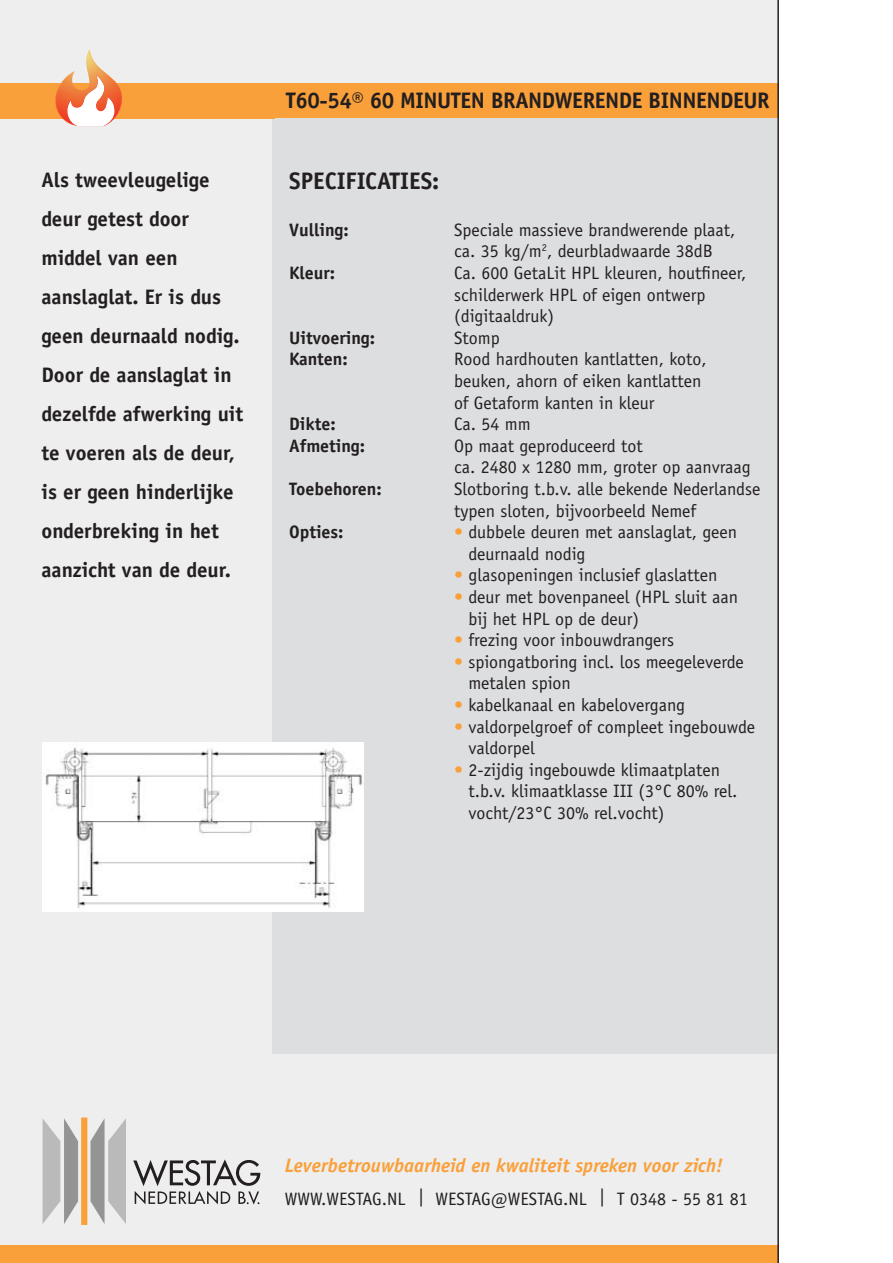
<style>
.page{position:relative;width:893px;height:1263px;background:#fff}
.page>*{position:absolute;margin:0;border:0;box-sizing:border-box;transform-origin:0 0}
.t1{font:700 24px "Officina Sans LT";color:#231f20}
.t2{font:700 22.5px "Officina Sans LT";letter-spacing:-.02em;color:#231f20}
.t3{font:700 21px/39px "Officina Sans LT";color:#231f20}
.t4{font:italic 700 19.5px "Officina Sans LT";color:#f9a03a}
.t5{font:18px/21.6px "Officina Sans LT";color:#231f20}
.t6{font:700 18px "Officina Sans LT";color:#231f20}
.s1{color:#f9a03a}
</style>
<div class="page">
<div style="left:0;top:0;width:777px;height:1263px;background:#eeeeef"></div>
<div style="left:0;top:1246px;width:778px;height:17px;background:#f9a03a"></div>
<svg style="left:133px;top:1159px;width:127px;height:45px"></svg>
<svg style="left:43px;top:1118px;width:35px;height:106px"></svg>
<svg style="left:91px;top:1118px;width:35px;height:106px"></svg>
<svg style="left:81px;top:1117px;width:6px;height:108px"></svg>
<div style="left:272px;top:101px;width:505px;height:952px;background:#dddee0"></div>
<div style="left:0;top:84px;width:778px;height:34px;background:#f9a03a"></div>
<svg style="left:55px;top:49px;width:71px;height:77px"></svg>
<img style="left:43px;top:743px;width:320px;height:169px">
<hr style="left:777px;top:0;width:2px;height:1263px;background:#231f20">
<p class="t3" style="left:41px;top:160px;width:203px">Als tweevleugelige deur getest door middel van een aanslaglat. Er is dus geen deurnaald nodig.<br>Door de aanslaglat in dezelfde afwerking uit te voeren als de deur, is er geen hinderlijke onderbreking in het aanzicht van de deur.</p>
<p class="t2" style="left:286px;top:86px;width:485px">T60-54® 60 minuten brandwerende binnendeur</p>
<h1 class="t1" style="left:289px;top:166px;width:152px">specificaties:</h1>
<p class="t6" style="left:289px;top:218px;width:61px">Vulling:</p>
<p class="t5" style="left:454px;top:219px;width:283px">Speciale massieve brandwerende plaat, ca. 35 kg/m<sup>2</sup>, deurbladwaarde 38dB</p>
<p class="t6" style="left:289px;top:262px;width:47px">Kleur:</p>
<p class="t5" style="left:454px;top:262px;width:294px">Ca. 600 GetaLit HPL kleuren, houtfineer, schilderwerk HPL of eigen ontwerp (digitaaldruk)</p>
<p class="t6" style="left:289px;top:326px;width:88px">Uitvoering:</p>
<p class="t5" style="left:454px;top:327px;width:47px">Stomp</p>
<p class="t6" style="left:289px;top:348px;width:60px">Kanten:</p>
<p class="t5" style="left:454px;top:349px;width:254px">Rood hardhouten kantlatten, koto, beuken, ahorn of eiken kantlatten of Getaform kanten in kleur</p>
<p class="t6" style="left:289px;top:413px;width:48px">Dikte:</p>
<p class="t5" style="left:454px;top:413px;width:78px">Ca. 54 mm</p>
<p class="t6" style="left:289px;top:434px;width:78px">Afmeting:</p>
<p class="t5" style="left:454px;top:435px;width:298px">Op maat geproduceerd tot<br>ca. 2480 x 1280 mm, groter op aanvraag</p>
<p class="t6" style="left:289px;top:478px;width:94px">Toebehoren:</p>
<p class="t5" style="left:454px;top:478px;width:308px">Slotboring t.b.v. alle bekende Nederlandse typen sloten, bijvoorbeeld Nemef</p>
<p class="t6" style="left:289px;top:521px;width:56px">Opties:</p>
<p class="t5" style="left:468px;top:521px;width:270px;text-indent:-14px"><span class="s1">•</span> dubbele deuren met aanslaglat, geen deurnaald nodig</p>
<p class="t5" style="left:454px;top:565px;width:265px"><span class="s1">•</span> glasopeningen inclusief glaslatten</p>
<p class="t5" style="left:468px;top:586px;width:271px;text-indent:-14px"><span class="s1">•</span> deur met bovenpaneel (HPL sluit aan bij het HPL op de deur)</p>
<p class="t5" style="left:454px;top:629px;width:222px"><span class="s1">•</span> frezing voor inbouwdrangers</p>
<p class="t5" style="left:468px;top:651px;width:277px;text-indent:-14px"><span class="s1">•</span> spiongatboring incl. los meegeleverde metalen spion</p>
<p class="t5" style="left:454px;top:694px;width:233px"><span class="s1">•</span> kabelkanaal en kabelovergang</p>
<p class="t5" style="left:468px;top:716px;width:288px;text-indent:-14px"><span class="s1">•</span> valdorpelgroef of compleet ingebouwde valdorpel</p>
<p class="t5" style="left:468px;top:759px;width:270px;text-indent:-14px"><span class="s1">•</span> 2-zijdig ingebouwde klimaatplaten t.b.v. klimaatklasse III (3°C 80% rel. vocht/23°C 30% rel.vocht)</p>
<p class="t4" style="left:285px;top:1153px;width:440px">Leverbetrouwbaarheid en kwaliteit spreken voor zich!</p>
<p class="t5" style="left:285px;top:1188px;width:464px">WWW.WESTAG.NL | WESTAG@WESTAG.NL | T 0348 - 55 81 81</p>
</div>
